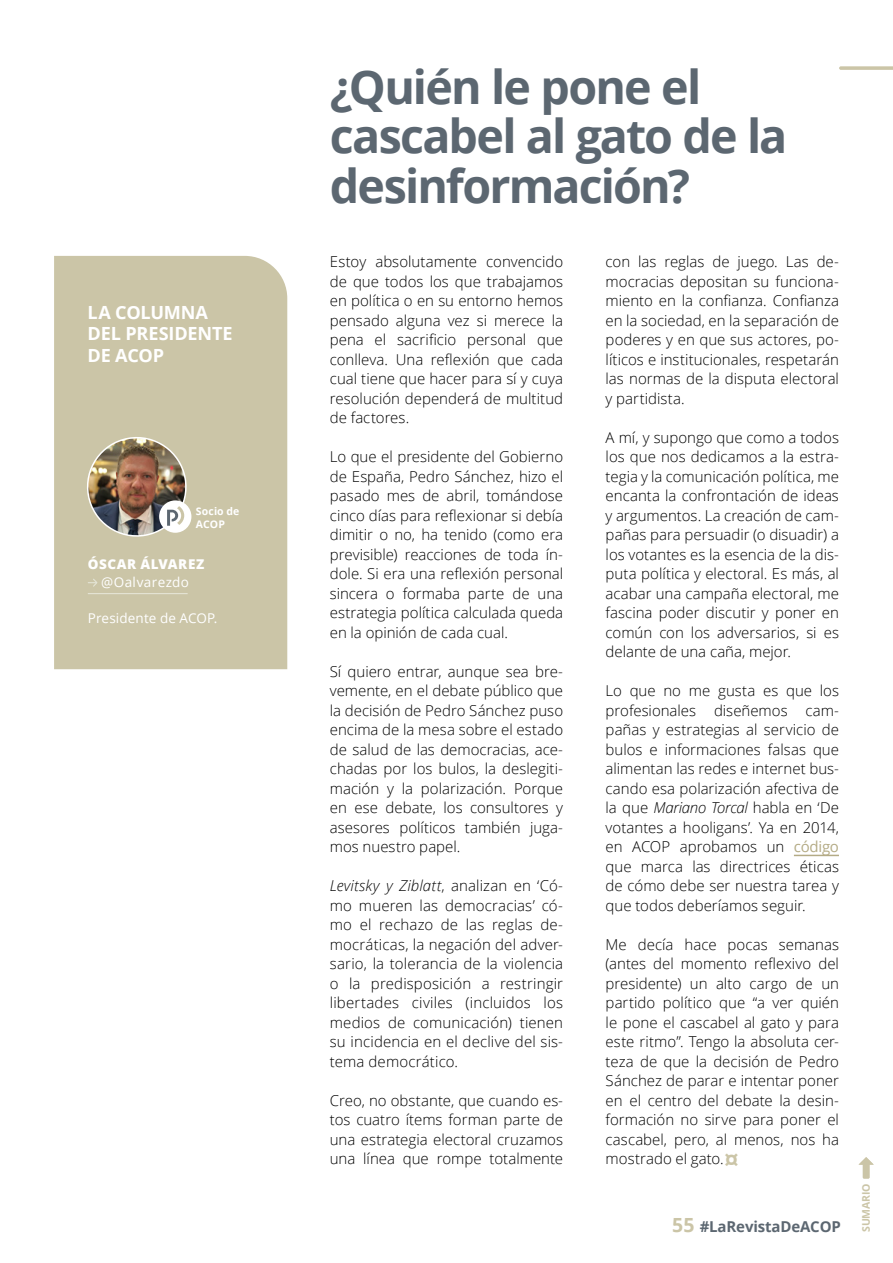
<style>
.page{position:relative;width:893px;height:1263px;background:#fff}
.page>*{position:absolute;margin:0;border:0;box-sizing:border-box;transform-origin:0 0}
.t1{font:700 46.65px/49.3px "Open Sans";letter-spacing:-.04em;color:#5c6771}
.t2{font:700 24px "Fira Sans";color:#cbc5a7}
.t3{font:700 18.15px/21.8px "Open Sans";letter-spacing:-.01em;color:#fff}
.t4{font:300 15px/19.5px "Open Sans";color:#000;text-align:justify}
.t5{font:700 15px "Open Sans";letter-spacing:-.01em;color:#5c6771}
.t6{font:13.5px "Open Sans";letter-spacing:.015em;color:#fff}
.t7{font:800 13.5px "Open Sans";letter-spacing:.045em;color:#fff}
.t8{font:700 10.5px/12.5px "Open Sans";letter-spacing:.01em;color:#fff}
.t9{font:700 10.5px "Open Sans";letter-spacing:-.02em;color:#cbc5a7}
.s1{font-style:italic}
.s2{font-weight:400;color:#b4ab85}
.s3{font-size:19.5px;color:#cbc5a7}
</style>
<div class="page">
<hr style="left:794px;top:855px;width:45px;height:1px;background:#b4ab85">
<svg style="left:839px;top:66px;width:54px;height:4px"></svg>
<div style="left:54px;top:256px;width:233px;height:413px;background:#cbc5a7"></div>
<div style="left:159px;top:500px;width:32px;height:33px;background:#fff;border-radius:50%"></div>
<img style="left:84px;top:434px;width:106px;height:106px">
<svg style="left:88px;top:578px;width:10px;height:10px"></svg>
<hr style="left:88px;top:593px;width:100px;height:1px;background:#e5e4d5">
<svg style="left:858px;top:1157px;width:16px;height:21px"></svg>
<p class="t3" style="left:88px;top:301px;width:147px">LA COLUMNA<br>DEL PRESIDENTE<br>DE ACOP</p>
<p class="t8" style="left:196px;top:505px;width:45px">Socio de<br>ACOP</p>
<p class="t7" style="left:88px;top:553px;width:118px">ÓSCAR ÁLVAREZ</p>
<p class="t6" style="left:101px;top:572px;width:89px">@Oalvarezdo</p>
<p class="t6" style="left:88px;top:608px;width:131px">Presidente de ACOP.</p>
<h1 class="t1" style="left:330px;top:61px;width:459px">¿Quién le pone el cascabel al gato de la desinformación?</h1>
<p class="t4" style="left:330px;top:252px;width:235px">Estoy absolutamente convencido de que todos los que trabajamos en política o en su entorno hemos pensado alguna vez si merece la pena el sacrificio personal que conlleva. Una reflexión que cada cual tiene que hacer para sí y cuya resolución dependerá de multitud de factores.</p>
<p class="t4" style="left:330px;top:447px;width:235px">Lo que el presidente del Gobierno de España, Pedro Sánchez, hizo el pasado mes de abril, tomándose cinco días para reflexionar si debía dimitir o no, ha tenido (como era previsible) reacciones de toda ín&shy;dole. Si era una reflexión personal sincera o formaba parte de una estrategia política calculada queda en la opinión de cada cual.</p>
<p class="t4" style="left:330px;top:661px;width:235px">Sí quiero entrar, aunque sea bre&shy;vemente, en el debate público que la decisión de Pedro Sánchez puso encima de la mesa sobre el estado de salud de las democracias, ace&shy;chadas por los bulos, la deslegiti&shy;mación y la polarización. Porque en ese debate, los consultores y asesores políticos también juga&shy;mos nuestro papel.</p>
<p class="t4" style="left:330px;top:876px;width:235px"><span class="s1">Levitsky y Ziblatt</span>, analizan en ‘Có&shy;mo mueren las democracias’ có&shy;mo el rechazo de las reglas de&shy;mocráticas, la negación del adver&shy;sario, la tolerancia de la violencia o la predisposición a restringir libertades civiles (incluidos los medios de comunicación) tienen su incidencia en el declive del sis&shy;tema democrático.</p>
<p class="t4" style="left:330px;top:1090px;width:235px">Creo, no obstante, que cuando es&shy;tos cuatro ítems forman parte de una estrategia electoral cruzamos una línea que rompe totalmente</p>
<p class="t4" style="left:606px;top:252px;width:235px">con las reglas de juego. Las de&shy;mocracias depositan su funciona&shy;miento en la confianza. Confianza en la sociedad, en la separación de poderes y en que sus actores, po&shy;líticos e institucionales, respetarán las normas de la disputa electoral y partidista.</p>
<p class="t4" style="left:606px;top:427px;width:235px">A mí, y supongo que como a todos los que nos dedicamos a la estra&shy;tegia y la comunicación política, me encanta la confrontación de ideas y argumentos. La creación de cam&shy;pañas para persuadir (o disuadir) a los votantes es la esencia de la dis&shy;puta política y electoral. Es más, al acabar una campaña electoral, me fascina poder discutir y poner en común con los adversarios, si es delante de una caña, mejor.</p>
<p class="t4" style="left:606px;top:681px;width:235px">Lo que no me gusta es que los profesionales diseñemos cam&shy;pañas y estrategias al servicio de bulos e informaciones falsas que alimentan las redes e internet bus&shy;cando esa polarización afectiva de la que <span class="s1">Mariano Torcal</span> habla en ‘De votantes a hooligans’. Ya en 2014, en ACOP aprobamos un <span class="s2">código </span>que marca las directrices éticas de cómo debe ser nuestra tarea y que todos deberíamos seguir.</p>
<p class="t4" style="left:606px;top:934px;width:235px">Me decía hace pocas semanas (antes del momento reflexivo del presidente) un alto cargo de un partido político que “a ver quién le pone el cascabel al gato y para este ritmo”. Tengo la absoluta cer&shy;teza de que la decisión de Pedro Sánchez de parar e intentar poner en el centro del debate la desin&shy;formación no sirve para poner el cascabel, pero, al menos, nos ha mostrado el gato.</p>
<h2 class="t2" style="left:725px;top:1143px;width:15px">¤</h2>
<p class="t5" style="left:672px;top:1216px;width:170px"><span class="s3">55</span> #LaRevistaDeACOP</p>
<p class="t9" style="left:858px;top:1232px;width:50px;rotate:-90deg">SUMARIO</p>
</div>
